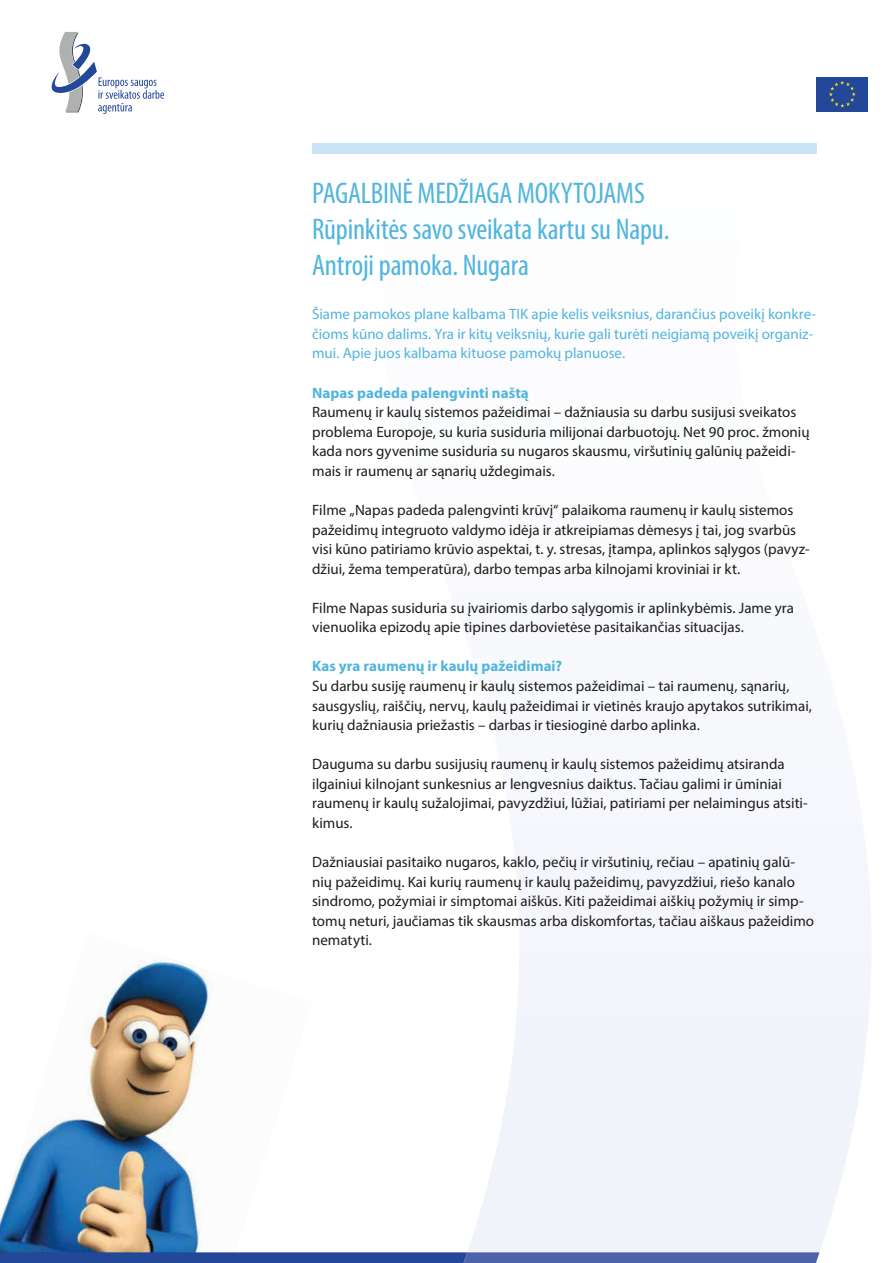
<style>
.page{position:relative;width:893px;height:1263px;background:#fff}
.page>*{position:absolute;margin:0;border:0;box-sizing:border-box;transform-origin:0 0}
.t1{font:condensed 30px/36px "Myriad Pro";letter-spacing:-.01em;color:#51b5dd}
.t2{font:15px/19.5px "Myriad Pro";color:#1d1d1b}
.t3{font:15px/19.5px "Myriad Pro";color:#51b5dd}
.t4{font:700 15px "Myriad Pro";letter-spacing:.005em;color:#51b5dd}
</style>
<div class="page">
<img style="left:0;top:955px;width:214px;height:297px">
<img style="left:0;top:1227px;width:118px;height:25px">
<svg style="left:468px;top:77px;width:403px;height:1177px"></svg>
<svg style="left:0;top:1252px;width:819px;height:11px;background:#3b58a3"></svg>
<svg style="left:51px;top:32px;width:113px;height:82px"></svg>
<div style="left:312px;top:143px;width:504px;height:11px;background:#c8e4f6"></div>
<h1 class="t1" style="left:312px;top:174px;width:359px">PAGALBINĖ MEDŽIAGA MOKYTOJAMS<br>Rūpinkitės savo sveikata kartu su Napu.<br>Antroji pamoka. Nugara</h1>
<p class="t3" style="left:312px;top:304px;width:506px">Šiame pamokos plane kalbama TIK apie kelis veiksnius, darančius poveikį konkre&shy;čioms kūno dalims. Yra ir kitų veiksnių, kurie gali turėti neigiamą poveikį organiz&shy;mui. Apie juos kalbama kituose pamokų planuose.</p>
<p class="t4" style="left:312px;top:383px;width:218px">Napas padeda palengvinti naštą</p>
<p class="t2" style="left:312px;top:402px;width:499px">Raumenų ir kaulų sistemos pažeidimai – dažniausia su darbu susijusi sveikatos problema Europoje, su kuria susiduria milijonai darbuotojų. Net 90 proc. žmonių kada nors gyvenime susiduria su nugaros skausmu, viršutinių galūnių pažeidi&shy;mais ir raumenų ar sąnarių uždegimais.</p>
<p class="t2" style="left:312px;top:500px;width:499px">Filme „Napas padeda palengvinti krūvį“ palaikoma raumenų ir kaulų sistemos pažeidimų integruoto valdymo idėja ir atkreipiamas dėmesys į tai, jog svarbūs visi kūno patiriamo krūvio aspektai, t. y. stresas, įtampa, aplinkos sąlygos (pavyz&shy;džiui, žema temperatūra), darbo tempas arba kilnojami kroviniai ir kt.</p>
<p class="t2" style="left:312px;top:598px;width:483px">Filme Napas susiduria su įvairiomis darbo sąlygomis ir aplinkybėmis. Jame yra vienuolika epizodų apie tipines darbovietėse pasitaikančias situacijas.</p>
<p class="t4" style="left:312px;top:657px;width:252px">Kas yra raumenų ir kaulų pažeidimai?</p>
<p class="t2" style="left:312px;top:676px;width:501px">Su darbu susiję raumenų ir kaulų sistemos pažeidimai – tai raumenų, sąnarių, sausgyslių, raiščių, nervų, kaulų pažeidimai ir vietinės kraujo apytakos sutrikimai, kurių dažniausia priežastis – darbas ir tiesioginė darbo aplinka.</p>
<p class="t2" style="left:312px;top:754px;width:497px">Dauguma su darbu susijusių raumenų ir kaulų sistemos pažeidimų atsiranda ilgainiui kilnojant sunkesnius ar lengvesnius daiktus. Tačiau galimi ir ūminiai raumenų ir kaulų sužalojimai, pavyzdžiui, lūžiai, patiriami per nelaimingus atsiti&shy;kimus.</p>
<p class="t2" style="left:312px;top:852px;width:503px">Dažniausiai pasitaiko nugaros, kaklo, pečių ir viršutinių, rečiau – apatinių galū&shy;nių pažeidimų. Kai kurių raumenų ir kaulų pažeidimų, pavyzdžiui, riešo kanalo sindromo, požymiai ir simptomai aiškūs. Kiti pažeidimai aiškių požymių ir simp&shy;tomų neturi, jaučiamas tik skausmas arba diskomfortas, tačiau aiškaus pažeidimo nematyti.</p>
</div>
